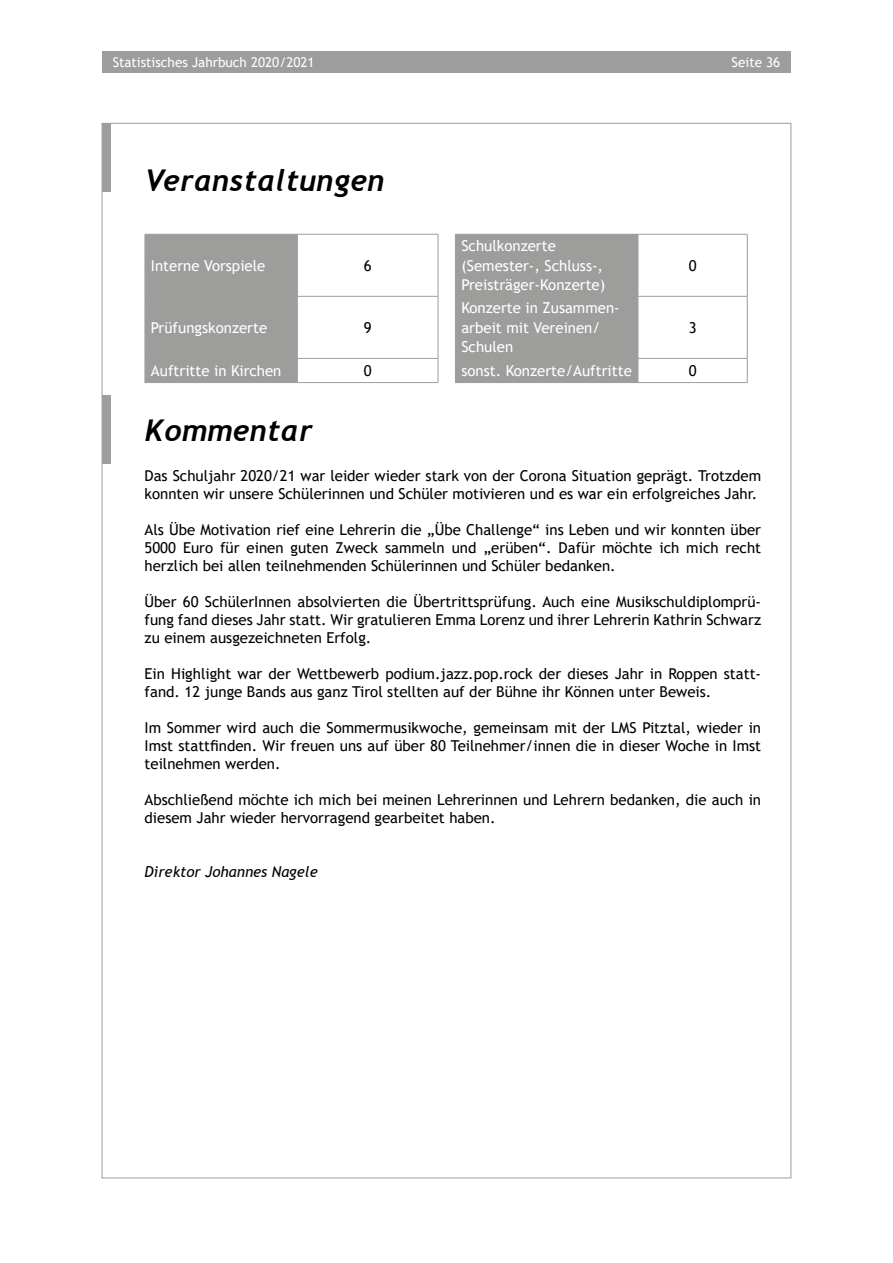
<style>
.page{position:relative;width:893px;height:1263px;background:#fff}
.page>*{position:absolute;margin:0;border:0;box-sizing:border-box;transform-origin:0 0}
.t1{font:italic 700 30px "Trebuchet";letter-spacing:.015em;color:#000}
.t2{font:15px/18px "Trebuchet MS";color:#000}
.t3{font:15px/19.5px "Trebuchet MS";color:#fff}
.t4{font:italic 15px "Trebuchet MS";color:#000}
.t5{font:13.5px "Trebuchet MS";color:#fff}
</style>
<div class="page">
<div style="left:102px;top:51px;width:689px;height:21px;background:#9d9d9c"></div>
<div style="left:102px;top:123px;width:9px;height:68px;background:#9d9d9c"></div>
<div style="left:102px;top:395px;width:9px;height:68px;background:#9d9d9c"></div>
<svg style="left:146px;top:234px;width:492px;height:149px;fill:#9d9d9c"></svg>
<hr style="left:145px;top:234px;width:152px;height:1px;background:#9d9d9c">
<hr style="left:145px;top:235px;width:1px;height:61px;background:#9d9d9c">
<hr style="left:297px;top:234px;width:141px;height:1px;background:#9d9d9c">
<hr style="left:297px;top:235px;width:1px;height:61px;background:#9d9d9c">
<hr style="left:438px;top:235px;width:1px;height:61px;background:#9d9d9c">
<hr style="left:145px;top:296px;width:152px;height:1px;background:#9d9d9c">
<hr style="left:145px;top:297px;width:1px;height:61px;background:#9d9d9c">
<hr style="left:297px;top:296px;width:141px;height:1px;background:#9d9d9c">
<hr style="left:297px;top:297px;width:1px;height:61px;background:#9d9d9c">
<hr style="left:438px;top:297px;width:1px;height:61px;background:#9d9d9c">
<hr style="left:145px;top:358px;width:152px;height:1px;background:#9d9d9c">
<svg style="left:145px;top:359px;width:1px;height:23px"></svg>
<hr style="left:297px;top:358px;width:141px;height:1px;background:#9d9d9c">
<svg style="left:297px;top:359px;width:1px;height:23px"></svg>
<svg style="left:438px;top:359px;width:1px;height:23px"></svg>
<hr style="left:145px;top:382px;width:152px;height:1px;background:#9d9d9c">
<hr style="left:297px;top:382px;width:141px;height:1px;background:#9d9d9c">
<hr style="left:455px;top:234px;width:183px;height:1px;background:#9d9d9c">
<hr style="left:455px;top:235px;width:1px;height:61px;background:#9d9d9c">
<hr style="left:638px;top:234px;width:110px;height:1px;background:#9d9d9c">
<hr style="left:638px;top:235px;width:1px;height:61px;background:#9d9d9c">
<hr style="left:747px;top:235px;width:1px;height:61px;background:#9d9d9c">
<hr style="left:455px;top:296px;width:183px;height:1px;background:#9d9d9c">
<hr style="left:455px;top:297px;width:1px;height:61px;background:#9d9d9c">
<hr style="left:638px;top:296px;width:110px;height:1px;background:#9d9d9c">
<hr style="left:638px;top:297px;width:1px;height:61px;background:#9d9d9c">
<hr style="left:747px;top:297px;width:1px;height:61px;background:#9d9d9c">
<hr style="left:455px;top:358px;width:183px;height:1px;background:#9d9d9c">
<svg style="left:455px;top:359px;width:1px;height:23px"></svg>
<hr style="left:638px;top:358px;width:110px;height:1px;background:#9d9d9c">
<svg style="left:638px;top:359px;width:1px;height:23px"></svg>
<svg style="left:747px;top:359px;width:1px;height:23px"></svg>
<hr style="left:455px;top:382px;width:183px;height:1px;background:#9d9d9c">
<hr style="left:638px;top:382px;width:110px;height:1px;background:#9d9d9c">
<p class="t5" style="left:113px;top:53px;width:204px">Statistisches Jahrbuch 2020/2021</p>
<p class="t5" style="left:732px;top:53px;width:50px">Seite 36</p>
<h1 class="t1" style="left:145px;top:162px;width:241px">Veranstaltungen</h1>
<p class="t3" style="left:151px;top:256px;width:116px">Interne Vorspiele</p>
<p class="t2" style="left:364px;top:256px;width:9px">6</p>
<p class="t3" style="left:151px;top:318px;width:118px">Prüfungskonzerte</p>
<p class="t2" style="left:364px;top:318px;width:9px">9</p>
<p class="t3" style="left:461px;top:236px;width:145px">Schulkonzerte (Semester-, Schluss-,<br>Preisträger-Konzerte)</p>
<p class="t3" style="left:461px;top:298px;width:160px">Konzerte in Zusammen&shy;arbeit mit Vereinen/<br>Schulen</p>
<p class="t2" style="left:689px;top:256px;width:9px">0</p>
<p class="t2" style="left:689px;top:318px;width:9px">3</p>
<p class="t3" style="left:151px;top:361px;width:132px">Auftritte in Kirchen</p>
<p class="t2" style="left:364px;top:362px;width:9px">0</p>
<p class="t3" style="left:461px;top:361px;width:172px">sonst. Konzerte/Auftritte</p>
<p class="t2" style="left:689px;top:362px;width:9px">0</p>
<h1 class="t1" style="left:145px;top:411px;width:169px">Kommentar</h1>
<p class="t2" style="left:145px;top:467px;width:618px">Das Schuljahr 2020/21 war leider wieder stark von der Corona Situation geprägt. Trotzdem konnten wir unsere Schülerinnen und Schüler motivieren und es war ein erfolgreiches Jahr.</p>
<p class="t2" style="left:145px;top:521px;width:618px;text-align:justify">Als Übe Motivation rief eine Lehrerin die „Übe Challenge“ ins Leben und wir konnten über 5000 Euro für einen guten Zweck sammeln und „erüben“. Dafür möchte ich mich recht herzlich bei allen teilnehmenden Schülerinnen und Schüler bedanken.</p>
<p class="t2" style="left:145px;top:593px;width:618px;text-align:justify">Über 60 SchülerInnen absolvierten die Übertrittsprüfung. Auch eine Musikschuldiplomprü&shy;fung fand dieses Jahr statt. Wir gratulieren Emma Lorenz und ihrer Lehrerin Kathrin Schwarz zu einem ausgezeichneten Erfolg.</p>
<p class="t2" style="left:145px;top:665px;width:618px">Ein Highlight war der Wettbewerb podium.jazz.pop.rock der dieses Jahr in Roppen statt&shy;fand. 12 junge Bands aus ganz Tirol stellten auf der Bühne ihr Können unter Beweis.</p>
<p class="t2" style="left:145px;top:719px;width:618px;text-align:justify">Im Sommer wird auch die Sommermusikwoche, gemeinsam mit der LMS Pitztal, wieder in Imst stattfinden. Wir freuen uns auf über 80 Teilnehmer/innen die in dieser Woche in Imst teilnehmen werden.</p>
<p class="t2" style="left:145px;top:791px;width:618px">Abschließend möchte ich mich bei meinen Lehrerinnen und Lehrern bedanken, die auch in diesem Jahr wieder hervorragend gearbeitet haben.</p>
<p class="t4" style="left:145px;top:863px;width:175px">Direktor Johannes Nagele</p>
</div>
